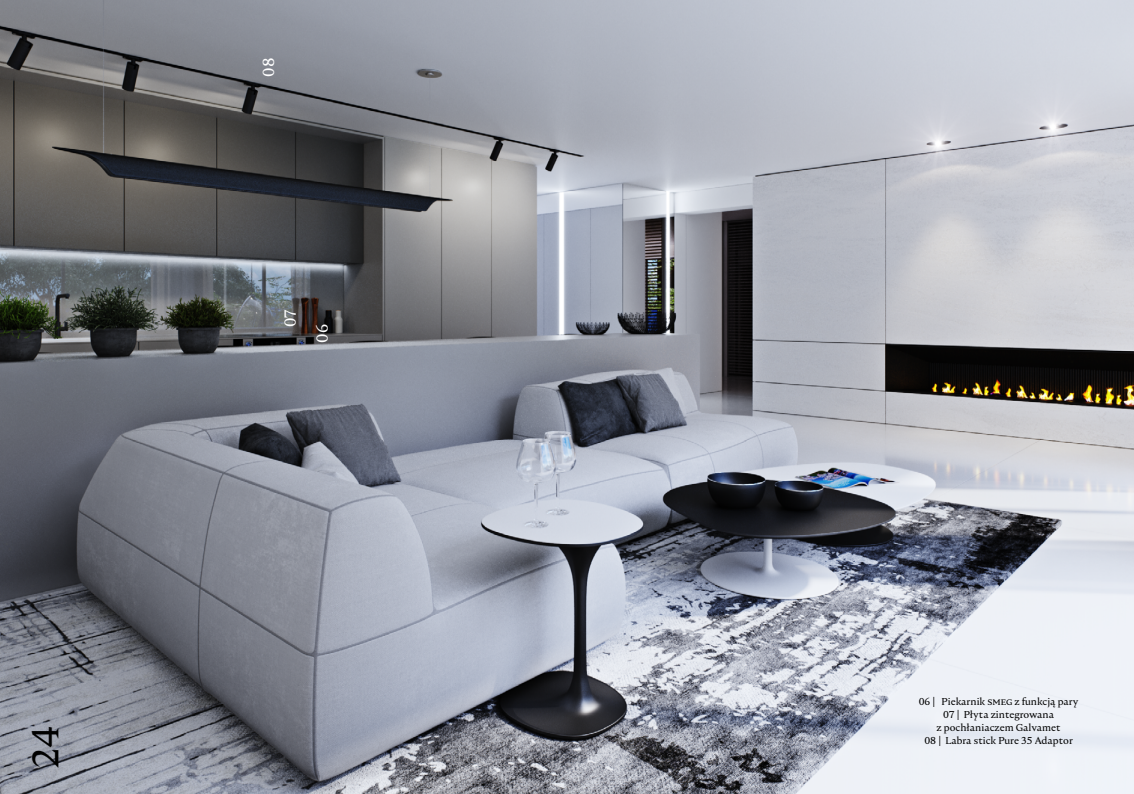
<style>
.page{position:relative;width:1134px;height:794px;background:#fff}
.page>*{position:absolute;margin:0;border:0;box-sizing:border-box;transform-origin:0 0}
.t1{font:37px "Nocturne Serif";color:#000}
.t2{font:16px "Nocturne Serif";color:#fff}
.t3{font:10px/13px "Nocturne Serif";color:#000;text-align:center}
</style>
<div class="page">
<img style="left:0;top:0;width:1134px;height:794px">
<h1 class="t1" style="left:21px;top:769px;width:45px;rotate:-90deg">24</h1>
<h2 class="t2" style="left:258px;top:77px;width:21px;rotate:-90deg">08</h2>
<h2 class="t2" style="left:280px;top:327px;width:20px;rotate:-90deg">07</h2>
<h2 class="t2" style="left:312px;top:343px;width:20px;rotate:-90deg">06</h2>
<p class="t3" style="left:919px;top:694px;width:161px">06 | Piekarnik smeg z funkcją pary<br>07 | Płyta zintegrowana<br>z pochłaniaczem Galvamet<br>08 | Labra stick Pure 35 Adaptor</p>
</div>
